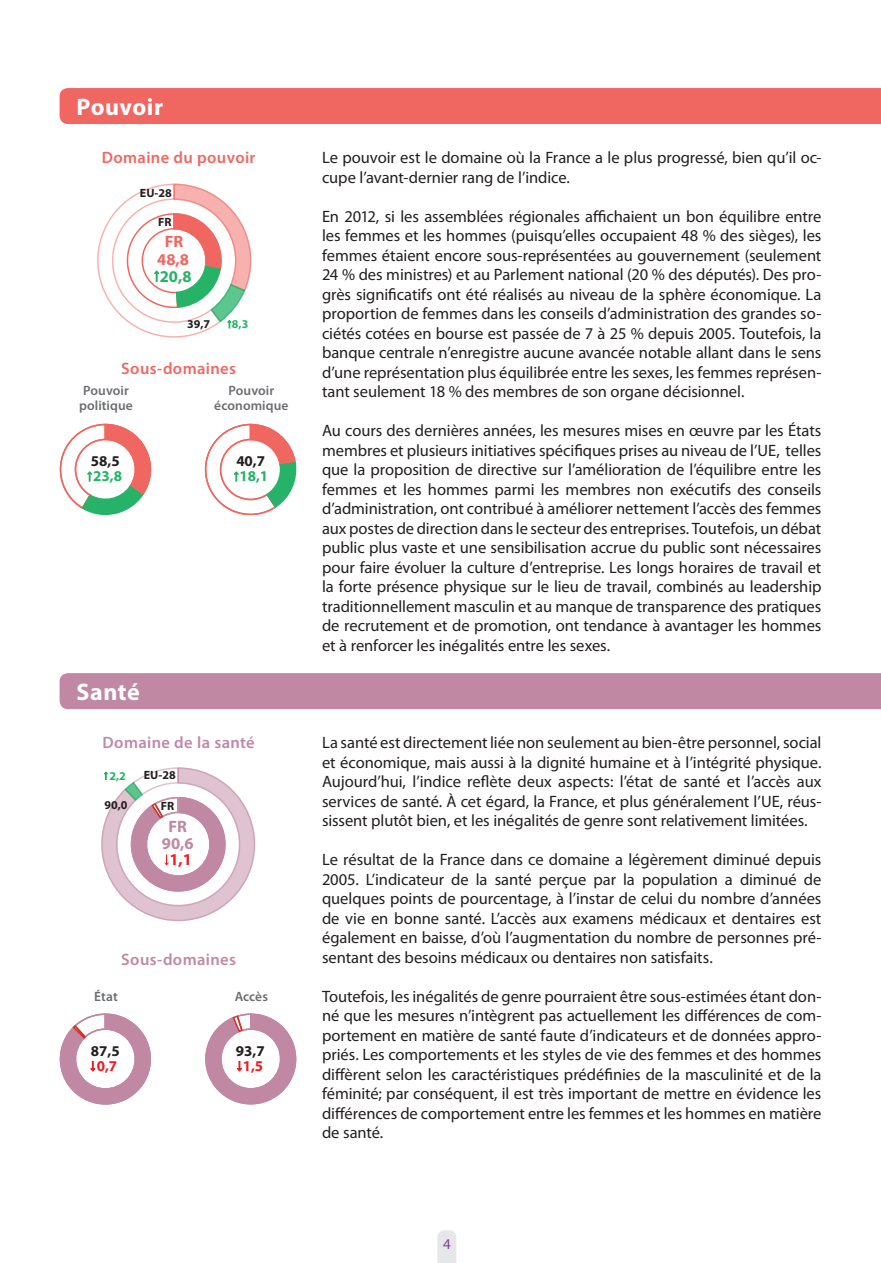
<style>
.page{position:relative;width:881px;height:1263px;background:#fff}
.page>*{position:absolute;margin:0;border:0;box-sizing:border-box;transform-origin:0 0}
.Box_title{font:700 24px "Myriad Pro";letter-spacing:.02em;color:#fff}
.Body_Text{font:16.5px/19.5px "Myriad Pro";letter-spacing:-.005em;color:#231f20;text-align:justify}
.Figure_title{font:600 16.5px "Myriad Pro";letter-spacing:.025em;color:#f06762}
.Figure_title-2{font:600 16.5px "Myriad Pro";letter-spacing:.025em;color:#c188a3}
.t1{font:700 16.5px/34px "Myriad Pro";color:#26b368}
.t2{font:700 16.5px/33.6px "Myriad Pro";color:#ee1d23}
.t3{font:700 16.5px "Myriad Pro";color:#f06762}
.t4{font:700 16.5px "Myriad Pro";color:#c188a3}
.t5{font:700 15px "Myriad Pro";color:#231f20}
.t6{font:700 15px "Myriad Pro";color:#26b368}
.t7{font:700 15px "Myriad Pro";color:#ee1d23}
.t8{font:15px "Myriad Pro";color:#7d449a}
.Body_Text-2{font:600 13.5px/15px "Myriad Pro";letter-spacing:.005em;color:#6c6d70}
.t9{font:700 12px "Myriad Pro";color:#231f20}
.t10{font:700 12px "Myriad Pro";color:#26b368}
.s1{color:#f06762}
.s2{color:#c188a3}
</style>
<div class="page">
<svg style="left:437px;top:1230px;width:19px;height:33px"></svg>
<div style="left:60px;top:88px;width:820px;height:36px;background:#f06762"></div>
<div style="left:60px;top:673px;width:820px;height:36px;background:#c188a3"></div>
<svg style="left:97px;top:184px;width:154px;height:154px"></svg>
<svg style="left:60px;top:424px;width:92px;height:91px"></svg>
<svg style="left:204px;top:424px;width:92px;height:91px"></svg>
<svg style="left:101px;top:767px;width:154px;height:154px"></svg>
<svg style="left:60px;top:1013px;width:91px;height:92px"></svg>
<svg style="left:205px;top:1013px;width:91px;height:92px"></svg>
<p class="Box_title" style="left:77px;top:91px;width:88px">Pouvoir</p>
<p class="Figure_title" style="left:102px;top:147px;width:155px">Domaine du pouvoir</p>
<p class="t9" style="left:140px;top:185px;width:33px">EU-28</p>
<p class="t9" style="left:158px;top:214px;width:15px">FR</p>
<p class="t3" style="left:157px;top:249px;width:33px">48,8</p>
<p class="t1" style="left:160px;top:224px;width:33px"><span class="s1">FR<br></span>20,8</p>
<p class="t9" style="left:187px;top:316px;width:25px">39,7</p>
<p class="t10" style="left:232px;top:316px;width:18px">8,3</p>
<p class="Figure_title" style="left:121px;top:358px;width:116px">Sous-domaines</p>
<p class="Body_Text-2" style="left:79px;top:383px;width:55px">Pouvoir politique</p>
<p class="Body_Text-2" style="left:214px;top:383px;width:76px;text-align:center">Pouvoir économique</p>
<p class="t5" style="left:91px;top:451px;width:30px">58,5</p>
<p class="t5" style="left:236px;top:451px;width:30px">40,7</p>
<p class="t6" style="left:93px;top:466px;width:30px">23,8</p>
<p class="t6" style="left:239px;top:467px;width:30px">18,1</p>
<p class="Box_title" style="left:77px;top:676px;width:65px">Santé</p>
<p class="Figure_title-2" style="left:102px;top:732px;width:154px">Domaine de la santé</p>
<p class="t10" style="left:109px;top:768px;width:18px">2,2</p>
<p class="t9" style="left:144px;top:767px;width:33px">EU-28</p>
<p class="t9" style="left:104px;top:797px;width:25px">90,0</p>
<p class="t9" style="left:161px;top:798px;width:15px">FR</p>
<p class="t4" style="left:162px;top:832px;width:33px">90,6</p>
<p class="t2" style="left:168px;top:809px;width:25px"><span class="s2">FR<br></span>1,1</p>
<p class="Figure_title-2" style="left:121px;top:949px;width:116px">Sous-domaines</p>
<p class="Body_Text-2" style="left:94px;top:989px;width:25px">État</p>
<p class="Body_Text-2" style="left:235px;top:989px;width:35px">Accès</p>
<p class="t5" style="left:91px;top:1041px;width:30px">87,5</p>
<p class="t5" style="left:236px;top:1041px;width:30px">93,7</p>
<p class="t7" style="left:97px;top:1056px;width:22px">0,7</p>
<p class="t7" style="left:242px;top:1056px;width:22px">1,5</p>
<p class="Body_Text" style="left:322px;top:147px;width:500px">Le pouvoir est le domaine où la France a le plus progressé, bien qu’il oc&shy;cupe l’avant-dernier rang de l’indice.</p>
<p class="Body_Text" style="left:322px;top:206px;width:500px">En 2012, si les assemblées régionales affichaient un bon équilibre entre les femmes et les hommes (puisqu’elles occupaient 48 % des sièges), les femmes étaient encore sous-représentées au gouvernement (seulement 24 % des ministres) et au Parlement national (20 % des députés). Des pro&shy;grès significatifs ont été réalisés au niveau de la sphère économique. La proportion de femmes dans les conseils d’administration des grandes so&shy;ciétés cotées en bourse est passée de 7 à 25 % depuis 2005. Toutefois, la banque centrale n’enregistre aucune avancée notable allant dans le sens d’une représentation plus équilibrée entre les sexes, les femmes représen&shy;tant seulement 18 % des membres de son organe décisionnel.</p>
<p class="Body_Text" style="left:322px;top:420px;width:500px">Au cours des dernières années, les mesures mises en œuvre par les États membres et plusieurs initiatives spécifiques prises au niveau de l’UE, telles que la proposition de directive sur l’amélioration de l’équilibre entre les femmes et les hommes parmi les membres non exécutifs des conseils d’administration, ont contribué à améliorer nettement l’accès des femmes aux postes de direction dans le secteur des entreprises. Toutefois, un débat public plus vaste et une sensibilisation accrue du public sont nécessaires pour faire évoluer la culture d’entreprise. Les longs horaires de travail et la forte présence physique sur le lieu de travail, combinés au leadership traditionnellement masculin et au manque de transparence des pratiques de recrutement et de promotion, ont tendance à avantager les hommes et à renforcer les inégalités entre les sexes.</p>
<p class="Body_Text" style="left:322px;top:732px;width:500px">La santé est directement liée non seulement au bien-être personnel, social et économique, mais aussi à la dignité humaine et à l’intégrité physique.<br>Aujourd’hui, l’indice reflète deux aspects: l’état de santé et l’accès aux services de santé. À cet égard, la France, et plus généralement l’UE, réus&shy;sissent plutôt bien, et les inégalités de genre sont relativement limitées.</p>
<p class="Body_Text" style="left:322px;top:849px;width:500px">Le résultat de la France dans ce domaine a légèrement diminué depuis 2005. L’indicateur de la santé perçue par la population a diminué de quelques points de pourcentage, à l’instar de celui du nombre d’années de vie en bonne santé. L’accès aux examens médicaux et dentaires est également en baisse, d’où l’augmentation du nombre de personnes pré&shy;sentant des besoins médicaux ou dentaires non satisfaits.</p>
<p class="Body_Text" style="left:322px;top:986px;width:500px">Toutefois, les inégalités de genre pourraient être sous-estimées étant don&shy;né que les mesures n’intègrent pas actuellement les différences de com&shy;portement en matière de santé faute d’indicateurs et de données appro&shy;priés. Les comportements et les styles de vie des femmes et des hommes diffèrent selon les caractéristiques prédéfinies de la masculinité et de la féminité; par conséquent, il est très important de mettre en évidence les différences de comportement entre les femmes et les hommes en matière de santé.</p>
<p class="t8" style="left:443px;top:1234px;width:9px">4</p>
</div>
